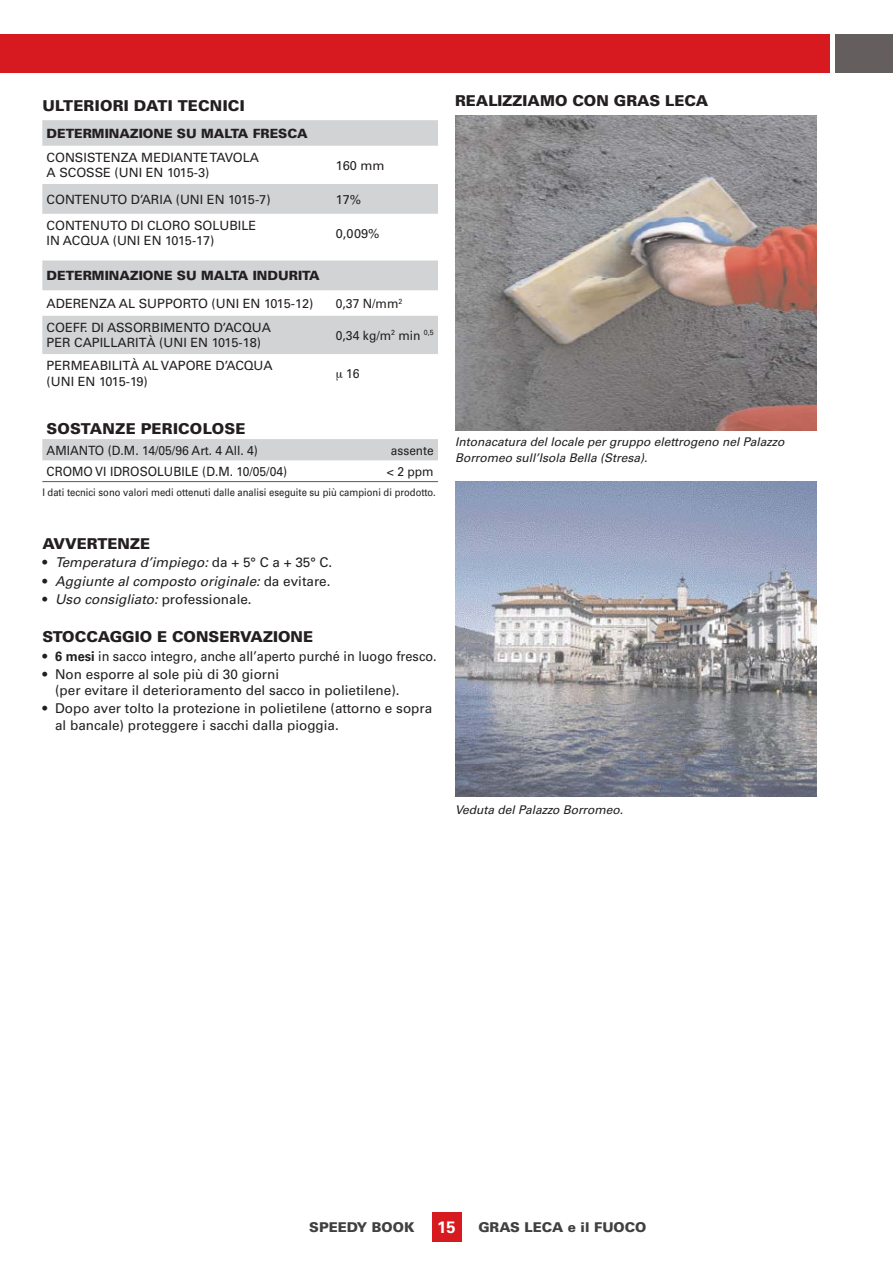
<style>
.page{position:relative;width:893px;height:1263px;background:#fff}
.page>*{position:absolute;margin:0;border:0;box-sizing:border-box;transform-origin:0 0}
.t1{font:700 16.5px "Univers";color:#fff}
.t2{font:900 15px "Univers";color:#231f20}
.t3{font:13.5px/16.2px "Univers";color:#231f20}
.t4{font:italic 13.5px "Univers";color:#231f20}
.t5{font:900 13.5px "Univers";color:#404041}
.t6{font:12.75px/15.3px "Univers";color:#231f20}
.t7{font:12.75px "Univers";color:#231f20;scale:.95 1}
.t8{font:900 12.75px "Univers";color:#231f20}
.t9{font:12.75px "Univers";color:#231f20;scale:.93 1}
.t10{font:italic 12px/16.5px "Univers";color:#231f20}
.t11{font:10.5px "Univers";color:#231f20;scale:.9 1}
.s1{font-style:normal}
.s2{font-style:italic}
.s3{font-weight:700}
</style>
<div class="page">
<div style="left:431px;top:1212px;width:30px;height:30px;background:#d71920"></div>
<img style="left:455px;top:482px;width:361px;height:314px">
<img style="left:455px;top:116px;width:361px;height:315px">
<svg style="left:42px;top:120px;width:396px;height:234px;fill:#d1d3d4"></svg>
<div style="left:42px;top:439px;width:396px;height:21px;background:#d1d3d4"></div>
<hr style="left:42px;top:481px;width:396px;height:1px;background:#58595b">
<div style="left:0;top:34px;width:829px;height:38px;background:#d71920"></div>
<div style="left:835px;top:34px;width:57px;height:38px;background:#655e5e"></div>
<p class="t2" style="left:42px;top:100px;width:204px">ULTERIORI DATI TECNICI</p>
<p class="t8" style="left:47px;top:129px;width:262px">DETERMINAZIONE SU MALTA FRESCA</p>
<p class="t6" style="left:47px;top:151px;width:214px">CONSISTENZA MEDIANTE TAVOLA<br>A SCOSSE (UNI EN 1015-3)</p>
<p class="t6" style="left:336px;top:159px;width:50px">160 mm</p>
<p class="t6" style="left:47px;top:193px;width:225px">CONTENUTO D’ARIA (UNI EN 1015-7)</p>
<p class="t6" style="left:336px;top:193px;width:27px">17%</p>
<p class="t6" style="left:47px;top:219px;width:211px">CONTENUTO DI CLORO SOLUBILE<br>IN ACQUA (UNI EN 1015-17)</p>
<p class="t6" style="left:336px;top:227px;width:45px">0,009%</p>
<p class="t8" style="left:47px;top:271px;width:275px">DETERMINAZIONE SU MALTA INDURITA</p>
<p class="t6" style="left:47px;top:297px;width:268px">ADERENZA AL SUPPORTO (UNI EN 1015-12)</p>
<p class="t7" style="left:336px;top:299px;width:72px">0,37 N/mm<sup>2</sup></p>
<p class="t6" style="left:47px;top:321px;width:226px">COEFF. DI ASSORBIMENTO D’ACQUA<br>PER CAPILLARITÀ (UNI EN 1015-18)</p>
<p class="t7" style="left:336px;top:331px;width:104px">0,34 kg/m<sup>2</sup> min <sup>0,5</sup></p>
<p class="t6" style="left:47px;top:359px;width:227px">PERMEABILITÀ AL VAPORE D’ACQUA (UNI EN 1015-19)</p>
<p class="t7" style="left:346px;top:369px;width:15px">16</p>
<p class="t2" style="left:47px;top:424px;width:200px">SOSTANZE PERICOLOSE</p>
<p class="t7" style="left:47px;top:445px;width:224px">AMIANTO (D.M. 14/05/96 Art. 4 All. 4)</p>
<p class="t9" style="left:391px;top:445px;width:48px">assente</p>
<p class="t7" style="left:47px;top:466px;width:255px">CROMO VI IDROSOLUBILE (D.M. 10/05/04)</p>
<p class="t7" style="left:387px;top:466px;width:51px">&lt; 2 ppm</p>
<p class="t11" style="left:42px;top:488px;width:439px">I dati tecnici sono valori medi ottenuti dalle analisi eseguite su più campioni di prodotto.</p>
<p class="t2" style="left:42px;top:538px;width:109px">AVVERTENZE</p>
<p class="t4" style="left:42px;top:557px;width:291px"><span class="s1">•</span> Temperatura d’impiego: <span class="s1">da + 5° C a + 35° C.</span></p>
<p class="t4" style="left:42px;top:576px;width:290px"><span class="s1">•</span> Aggiunte al composto originale: <span class="s1">da evitare.</span></p>
<p class="t3" style="left:42px;top:592px;width:211px">• <span class="s2">Uso consigliato:</span> professionale.</p>
<p class="t2" style="left:42px;top:631px;width:272px">STOCCAGGIO E CONSERVAZIONE</p>
<p class="t3" style="left:42px;top:649px;width:396px">• <span class="s3">6 mesi</span> in sacco integro, anche all’aperto purché in luogo fresco.</p>
<p class="t3" style="left:55px;top:667px;width:346px;text-indent:-13px">• Non esporre al sole più di 30 giorni<br>(per evitare il deterioramento del sacco in polietilene).</p>
<p class="t3" style="left:55px;top:702px;width:378px;text-indent:-13px">• Dopo aver tolto la protezione in polietilene (attorno e sopra al bancale) proteggere i sacchi dalla pioggia.</p>
<p class="t2" style="left:455px;top:95px;width:255px">REALIZZIAMO CON GRAS LECA</p>
<p class="t10" style="left:455px;top:435px;width:331px">Intonacatura del locale per gruppo elettrogeno nel Palazzo<br>Borromeo sull’Isola Bella (Stresa).</p>
<p class="t10" style="left:455px;top:802px;width:170px">Veduta del Palazzo Borromeo.</p>
<p class="t5" style="left:309px;top:1222px;width:107px">SPEEDY BOOK</p>
<p class="t5" style="left:478px;top:1222px;width:169px">GRAS LECA e il FUOCO</p>
<p class="t1" style="left:437px;top:1221px;width:20px">15</p>
</div>
